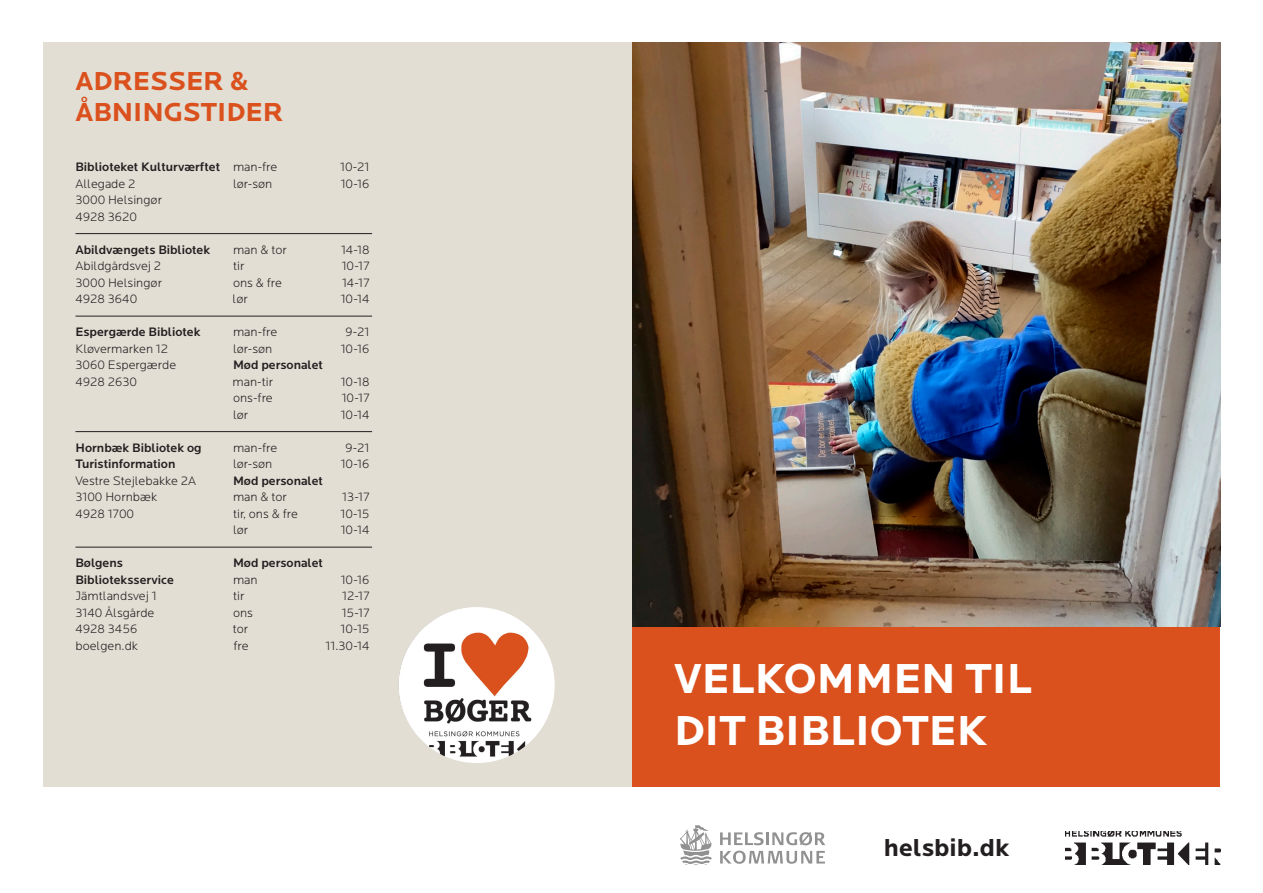
<style>
.page{position:relative;width:1263px;height:893px;background:#fff}
.page>*{position:absolute;margin:0;border:0;box-sizing:border-box;transform-origin:0 0}
.t1{font:700 43.5px "Locator";color:#fff}
.t2{font:700 27px "Locator";color:#da511d}
.t3{font:700 25.5px "Locator";color:#231f20}
.t4{font:300 12.75px "Locator";color:#231f20}
.t5{font:500 12.75px "Locator";color:#231f20}
.s1{font-weight:300}
</style>
<div class="page">
<img style="left:631px;top:43px;width:589px;height:584px">
<div style="left:631px;top:627px;width:589px;height:160px;background:#da511d"></div>
<img style="left:1065px;top:831px;width:155px;height:34px">
<div style="left:43px;top:43px;width:588px;height:744px;background:#e3ded4"></div>
<hr style="left:75px;top:233px;width:297px;height:1px;background:#231f20">
<hr style="left:75px;top:316px;width:297px;height:1px;background:#231f20">
<hr style="left:75px;top:431px;width:297px;height:1px;background:#231f20">
<hr style="left:75px;top:547px;width:297px;height:1px;background:#231f20">
<img style="left:399px;top:607px;width:156px;height:156px;border-radius:78px">
<svg style="left:680px;top:825px;width:32px;height:40px"></svg>
<svg style="left:720px;top:851px;width:105px;height:13px"></svg>
<svg style="left:720px;top:832px;width:105px;height:13px"></svg>
<p class="t2" style="left:75px;top:65px;width:175px">ADRESSER &amp;</p>
<p class="t2" style="left:75px;top:97px;width:209px">ÅBNINGSTIDER</p>
<p class="t5" style="left:75px;top:160px;width:203px">Biblioteket Kulturværftet <span class="s1">man-fre</span></p>
<p class="t4" style="left:340px;top:160px;width:31px">10-21</p>
<p class="t4" style="left:75px;top:177px;width:62px">Allegade 2</p>
<p class="t4" style="left:233px;top:177px;width:41px">lør-søn</p>
<p class="t4" style="left:341px;top:177px;width:30px">10-16</p>
<p class="t4" style="left:75px;top:193px;width:88px">3000 Helsingør</p>
<p class="t4" style="left:75px;top:210px;width:63px">4928 3620</p>
<p class="t5" style="left:75px;top:242px;width:136px">Abildvængets Bibliotek</p>
<p class="t4" style="left:233px;top:243px;width:55px">man &amp; tor</p>
<p class="t4" style="left:341px;top:243px;width:30px">14-18</p>
<p class="t4" style="left:75px;top:259px;width:87px">Abildgårdsvej 2</p>
<p class="t4" style="left:233px;top:259px;width:13px">tir</p>
<p class="t4" style="left:342px;top:259px;width:29px">10-17</p>
<p class="t4" style="left:75px;top:276px;width:88px">3000 Helsingør</p>
<p class="t4" style="left:233px;top:276px;width:51px">ons &amp; fre</p>
<p class="t4" style="left:342px;top:276px;width:29px">14-17</p>
<p class="t4" style="left:75px;top:292px;width:63px">4928 3640</p>
<p class="t4" style="left:233px;top:292px;width:17px">lør</p>
<p class="t4" style="left:341px;top:292px;width:30px">10-14</p>
<p class="t5" style="left:75px;top:325px;width:127px">Espergærde Bibliotek</p>
<p class="t4" style="left:233px;top:325px;width:46px">man-fre</p>
<p class="t4" style="left:345px;top:325px;width:26px">9-21</p>
<p class="t4" style="left:75px;top:342px;width:94px">Kløvermarken 12</p>
<p class="t4" style="left:233px;top:342px;width:41px">lør-søn</p>
<p class="t4" style="left:341px;top:342px;width:30px">10-16</p>
<p class="t4" style="left:75px;top:358px;width:102px">3060 Espergærde</p>
<p class="t5" style="left:233px;top:358px;width:92px">Mød personalet</p>
<p class="t4" style="left:75px;top:375px;width:63px">4928 2630</p>
<p class="t4" style="left:232px;top:375px;width:42px">man-tir</p>
<p class="t4" style="left:341px;top:375px;width:30px">10-18</p>
<p class="t4" style="left:233px;top:391px;width:41px">ons-fre</p>
<p class="t4" style="left:342px;top:391px;width:29px">10-17</p>
<p class="t4" style="left:233px;top:408px;width:17px">lør</p>
<p class="t4" style="left:341px;top:408px;width:30px">10-14</p>
<p class="t5" style="left:75px;top:440px;width:128px">Hornbæk Bibliotek og</p>
<p class="t4" style="left:233px;top:441px;width:46px">man-fre</p>
<p class="t4" style="left:345px;top:441px;width:26px">9-21</p>
<p class="t5" style="left:75px;top:457px;width:101px">Turistinformation</p>
<p class="t4" style="left:233px;top:457px;width:41px">lør-søn</p>
<p class="t4" style="left:341px;top:457px;width:30px">10-16</p>
<p class="t4" style="left:75px;top:474px;width:122px">Vestre Stejlebakke 2A</p>
<p class="t5" style="left:233px;top:473px;width:92px">Mød personalet</p>
<p class="t4" style="left:75px;top:490px;width:83px">3100 Hornbæk</p>
<p class="t4" style="left:233px;top:490px;width:55px">man &amp; tor</p>
<p class="t4" style="left:342px;top:490px;width:29px">13-17</p>
<p class="t4" style="left:75px;top:507px;width:60px">4928 1700</p>
<p class="t4" style="left:233px;top:507px;width:66px">tir, ons &amp; fre</p>
<p class="t4" style="left:340px;top:507px;width:30px">10-15</p>
<p class="t4" style="left:233px;top:523px;width:17px">lør</p>
<p class="t4" style="left:341px;top:523px;width:30px">10-14</p>
<p class="t5" style="left:75px;top:556px;width:49px">Bølgens</p>
<p class="t5" style="left:233px;top:556px;width:92px">Mød personalet</p>
<p class="t5" style="left:75px;top:572px;width:100px">Biblioteksservice</p>
<p class="t4" style="left:233px;top:573px;width:26px">man</p>
<p class="t4" style="left:341px;top:573px;width:30px">10-16</p>
<p class="t4" style="left:75px;top:589px;width:83px">Jämtlandsvej 1</p>
<p class="t4" style="left:233px;top:589px;width:13px">tir</p>
<p class="t4" style="left:342px;top:589px;width:29px">12-17</p>
<p class="t4" style="left:75px;top:606px;width:81px">3140 Ålsgårde</p>
<p class="t4" style="left:233px;top:606px;width:22px">ons</p>
<p class="t4" style="left:342px;top:606px;width:29px">15-17</p>
<p class="t4" style="left:75px;top:622px;width:63px">4928 3456</p>
<p class="t4" style="left:233px;top:622px;width:17px">tor</p>
<p class="t4" style="left:340px;top:622px;width:30px">10-15</p>
<p class="t4" style="left:75px;top:639px;width:64px">boelgen.dk</p>
<p class="t4" style="left:233px;top:639px;width:17px">fre</p>
<p class="t4" style="left:326px;top:639px;width:45px">11.30-14</p>
<p class="t1" style="left:674px;top:653px;width:359px">VELKOMMEN TIL</p>
<p class="t1" style="left:674px;top:705px;width:315px">DIT BIBLIOTEK</p>
<p class="t3" style="left:884px;top:833px;width:127px">helsbib.dk</p>
</div>
